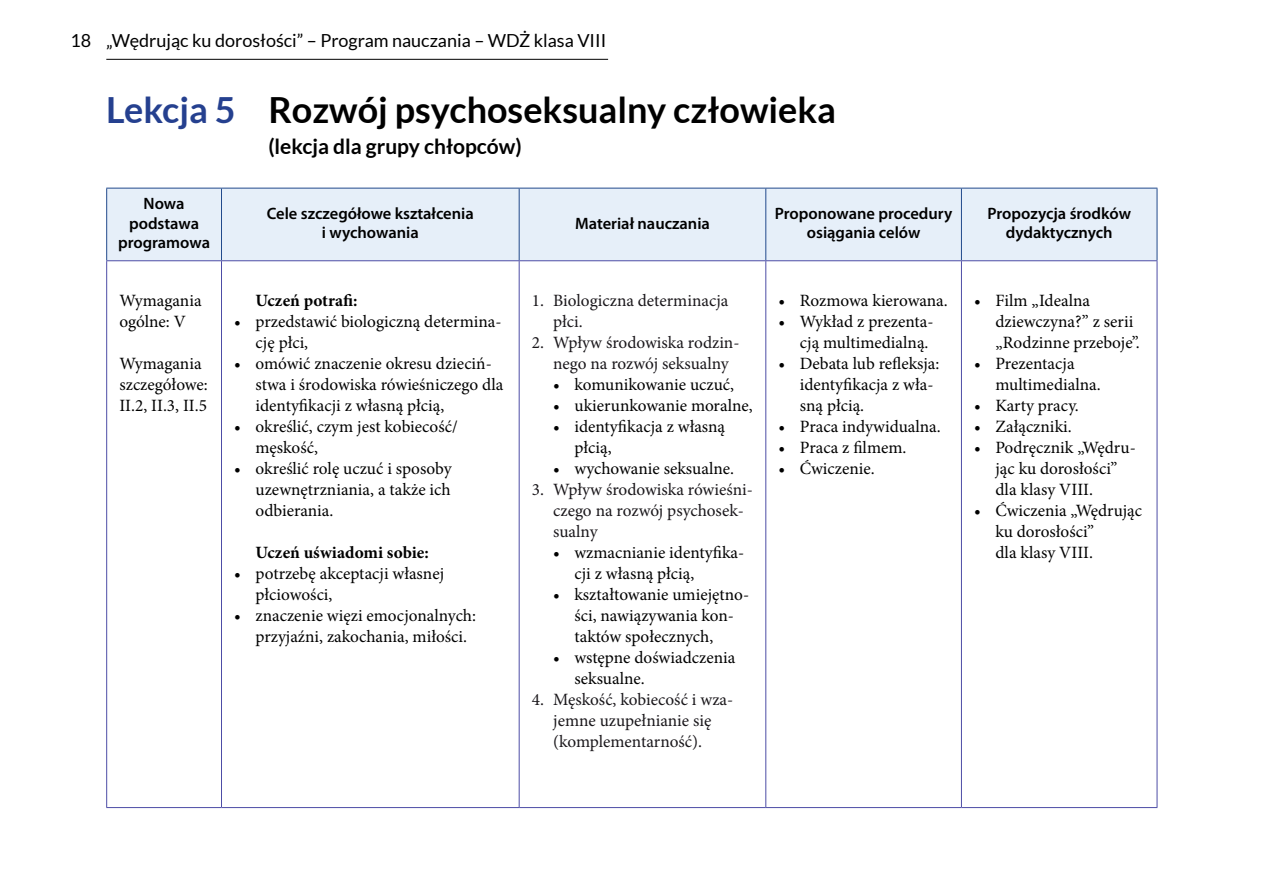
<style>
.page{position:relative;width:1263px;height:893px;background:#fff}
.page>*{position:absolute;margin:0;border:0;box-sizing:border-box;transform-origin:0 0}
.t1{font:700 36px "Lato";color:#000}
.t2{font:700 21px "Lato";color:#000}
.t3{font:18px "Lato";color:#000}
.t4{font:17.25px/21px "Minion Pro";color:#000}
.t5{font:17.25px/21px "Minion Pro";color:#1a171b}
.t6{font:700 17.25px "Minion Pro";color:#000}
.t7{font:600 16.5px/19.5px "Myriad Pro";color:#000;text-align:center}
.s1{color:#25408f}
</style>
<div class="page">
<hr style="left:106px;top:59px;width:502px;height:1px;background:#000">
<div style="left:107px;top:189px;width:1050px;height:71px;background:#e6eff9"></div>
<hr style="left:221px;top:188px;width:1px;height:72px;background:#224a8c">
<hr style="left:519px;top:188px;width:1px;height:72px;background:#224a8c">
<hr style="left:765px;top:188px;width:1px;height:72px;background:#224a8c">
<hr style="left:961px;top:188px;width:1px;height:72px;background:#224a8c">
<hr style="left:221px;top:261px;width:1px;height:546px;background:#4d4da6">
<hr style="left:519px;top:261px;width:1px;height:546px;background:#4d4da6">
<hr style="left:765px;top:261px;width:1px;height:546px;background:#4d4da6">
<hr style="left:961px;top:261px;width:1px;height:546px;background:#4d4da6">
<hr style="left:106px;top:188px;width:115px;height:1px;background:#224a8c">
<hr style="left:106px;top:188px;width:1px;height:72px;background:#224a8c">
<hr style="left:221px;top:188px;width:298px;height:1px;background:#224a8c">
<hr style="left:519px;top:188px;width:247px;height:1px;background:#224a8c">
<hr style="left:766px;top:188px;width:195px;height:1px;background:#224a8c">
<hr style="left:961px;top:188px;width:196px;height:1px;background:#224a8c">
<hr style="left:1157px;top:188px;width:1px;height:72px;background:#224a8c">
<hr style="left:106px;top:260px;width:115px;height:1px;background:#4d4da6">
<hr style="left:106px;top:261px;width:1px;height:546px;background:#4d4da6">
<hr style="left:221px;top:260px;width:298px;height:1px;background:#4d4da6">
<hr style="left:519px;top:260px;width:247px;height:1px;background:#4d4da6">
<hr style="left:766px;top:260px;width:195px;height:1px;background:#4d4da6">
<hr style="left:961px;top:260px;width:196px;height:1px;background:#4d4da6">
<hr style="left:1157px;top:261px;width:1px;height:546px;background:#4d4da6">
<hr style="left:106px;top:807px;width:115px;height:1px;background:#4d4da6">
<hr style="left:221px;top:807px;width:298px;height:1px;background:#4d4da6">
<hr style="left:519px;top:807px;width:247px;height:1px;background:#4d4da6">
<hr style="left:766px;top:807px;width:195px;height:1px;background:#4d4da6">
<hr style="left:961px;top:807px;width:196px;height:1px;background:#4d4da6">
<p class="t3" style="left:71px;top:31px;width:537px">18 „Wędrując ku dorosłości” – Program nauczania – WDŻ klasa VIII</p>
<h1 class="t1" style="left:106px;top:89px;width:731px"><span class="s1">Lekcja 5</span> Rozwój psychoseksualny człowieka</h1>
<p class="t2" style="left:268px;top:134px;width:255px">(lekcja dla grupy chłopców)</p>
<p class="t7" style="left:118px;top:193px;width:93px">Nowa podstawa programowa</p>
<p class="t7" style="left:267px;top:203px;width:209px">Cele szczegółowe kształcenia i wychowania</p>
<p class="t7" style="left:575px;top:213px;width:136px">Materiał nauczania</p>
<p class="t7" style="left:775px;top:203px;width:179px">Proponowane procedury osiągania celów</p>
<p class="t7" style="left:987px;top:203px;width:145px">Propozycja środków dydaktycznych</p>
<p class="t4" style="left:119px;top:290px;width:84px">Wymagania ogólne: V</p>
<p class="t4" style="left:119px;top:353px;width:90px">Wymagania szczegółowe:<br>II.2, II.3, II.5</p>
<p class="t6" style="left:255px;top:288px;width:103px">Uczeń potrafi:</p>
<p class="t4" style="left:255px;top:311px;width:248px;text-indent:-21px">• przedstawić biologiczną determina&shy;cję płci,</p>
<p class="t4" style="left:255px;top:353px;width:249px;text-indent:-21px">• omówić znaczenie okresu dzieciń&shy;stwa i środowiska rówieśniczego dla identyfikacji z własną płcią,</p>
<p class="t4" style="left:255px;top:416px;width:204px;text-indent:-21px">• określić, czym jest kobiecość/ męskość,</p>
<p class="t4" style="left:255px;top:458px;width:198px;text-align:justify;text-indent:-21px">• określić rolę uczuć i sposoby uzewnętrzniania, a także ich odbierania.</p>
<p class="t6" style="left:255px;top:540px;width:175px">Uczeń uświadomi sobie:</p>
<p class="t4" style="left:255px;top:563px;width:190px;text-indent:-21px">• potrzebę akceptacji własnej płciowości,</p>
<p class="t4" style="left:255px;top:605px;width:222px;text-indent:-21px">• znaczenie więzi emocjonalnych: przyjaźni, zakochania, miłości.</p>
<p class="t5" style="left:553px;top:290px;width:177px;text-indent:-21px">1. Biologiczna determinacja płci.</p>
<p class="t5" style="left:553px;top:332px;width:188px;text-indent:-21px">2. Wpływ środowiska rodzin&shy;nego na rozwój seksualny</p>
<p class="t4" style="left:553px;top:374px;width:182px">• komunikowanie uczuć,</p>
<p class="t4" style="left:553px;top:395px;width:201px">• ukierunkowanie moralne,</p>
<p class="t4" style="left:574px;top:416px;width:152px;text-indent:-21px">• identyfikacja z własną płcią,</p>
<p class="t4" style="left:553px;top:458px;width:182px">• wychowanie seksualne.</p>
<p class="t5" style="left:553px;top:479px;width:201px;text-indent:-21px">3. Wpływ środowiska rówieśni&shy;czego na rozwój psychosek&shy;sualny</p>
<p class="t4" style="left:574px;top:542px;width:171px;text-indent:-21px">• wzmacnianie identyfika&shy;cji z własną płcią,</p>
<p class="t4" style="left:574px;top:584px;width:176px;text-indent:-21px">• kształtowanie umiejętno&shy;ści, nawiązywania kon&shy;taktów społecznych,</p>
<p class="t4" style="left:574px;top:647px;width:162px;text-indent:-21px">• wstępne doświadczenia seksualne.</p>
<p class="t5" style="left:532px;top:689px;width:203px;text-align:center">4. Męskość, kobiecość i wza&shy;jemne uzupełnianie się (komplementarność).</p>
<p class="t4" style="left:778px;top:290px;width:171px">• Rozmowa kierowana.</p>
<p class="t4" style="left:778px;top:311px;width:156px;text-align:right">• Wykład z prezenta&shy;cją multimedialną.</p>
<p class="t4" style="left:800px;top:353px;width:141px;text-indent:-21px">• Debata lub refleksja: identyfikacja z wła&shy;sną płcią.</p>
<p class="t4" style="left:778px;top:416px;width:164px">• Praca indywidualna.</p>
<p class="t4" style="left:778px;top:437px;width:129px">• Praca z filmem.</p>
<p class="t4" style="left:778px;top:458px;width:98px">• Ćwiczenie.</p>
<p class="t4" style="left:995px;top:290px;width:146px;text-indent:-21px">• Film „Idealna dziewczyna?” z serii „Rodzinne przeboje”.</p>
<p class="t4" style="left:995px;top:353px;width:107px;text-indent:-21px">• Prezentacja multimedialna.</p>
<p class="t4" style="left:974px;top:395px;width:106px">• Karty pracy.</p>
<p class="t4" style="left:974px;top:416px;width:99px">• Załączniki.</p>
<p class="t4" style="left:995px;top:437px;width:142px;text-indent:-21px">• Podręcznik „Wędru&shy;jąc ku dorosłości” dla klasy VIII.</p>
<p class="t4" style="left:995px;top:500px;width:148px;text-indent:-21px">• Ćwiczenia „Wędrując ku dorosłości”<br>dla klasy VIII.</p>
</div>
